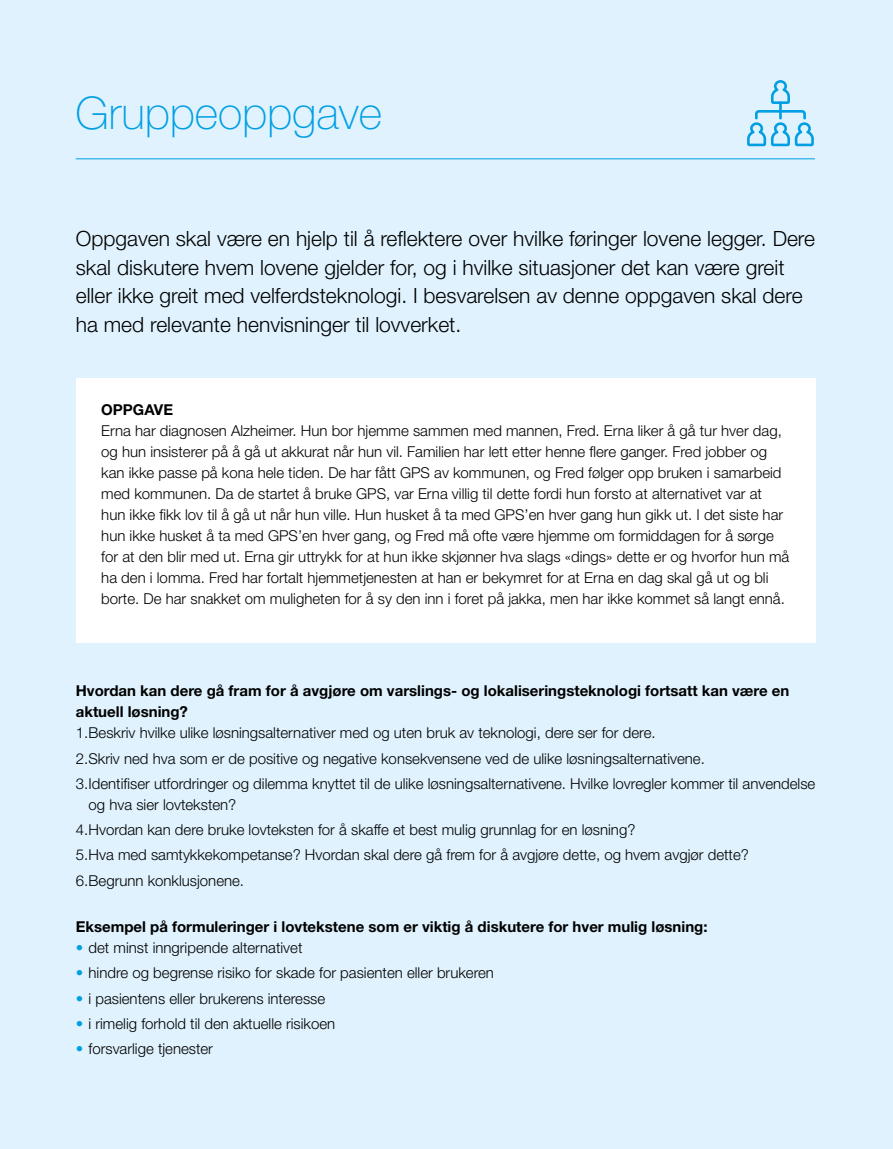
<style>
.page{position:relative;width:893px;height:1149px;background:#fff}
.page>*{position:absolute;margin:0;border:0;box-sizing:border-box;transform-origin:0 0}
.t1{font:100 45px "Helvetica Neue";color:#009fe3}
.t2{font:300 21px/28.5px "Helvetica Neue";color:#000}
.t3{font:300 15px/21px "Helvetica Neue";color:#000}
.t4{font:700 15px/21px "Helvetica Neue";color:#000}
.s1{color:#009fe3}
</style>
<div class="page">
<div style="left:0;top:0;width:893px;height:1148px;background:#dff2fd"></div>
<hr style="left:76px;top:158px;width:739px;height:1px;background:#009fe3">
<div style="left:76px;top:378px;width:740px;height:264px;background:#fff"></div>
<svg style="left:747px;top:110px;width:67px;height:36px"></svg>
<svg style="left:771px;top:80px;width:19px;height:24px"></svg>
<hr style="left:779px;top:101px;width:3px;height:18px;background:#009fe3">
<h1 class="t1" style="left:75px;top:87px;width:308px">Gruppeoppgave</h1>
<p class="t2" style="left:76px;top:224px;width:741px">Oppgaven skal være en hjelp til å reflektere over hvilke føringer lovene legger. Dere skal diskutere hvem lovene gjelder for, og i hvilke situasjoner det kan være greit eller ikke greit med velferdsteknologi. I besvarelsen av denne oppgaven skal dere ha med relevante henvisninger til lovverket.</p>
<p class="t4" style="left:101px;top:399px;width:73px">OPPGAVE</p>
<p class="t3" style="left:101px;top:420px;width:689px">Erna har diagnosen Alzheimer. Hun bor hjemme sammen med mannen, Fred. Erna liker å gå tur hver dag, og hun insisterer på å gå ut akkurat når hun vil. Familien har lett etter henne flere ganger. Fred jobber og kan ikke passe på kona hele tiden. De har fått GPS av kommunen, og Fred følger opp bruken i samarbeid med kommunen. Da de startet å bruke GPS, var Erna villig til dette fordi hun forsto at alternativet var at hun ikke fikk lov til å gå ut når hun ville. Hun husket å ta med GPS’en hver gang hun gikk ut. I det siste har hun ikke husket å ta med GPS’en hver gang, og Fred må ofte være hjemme om formiddagen for å sørge for at den blir med ut. Erna gir uttrykk for at hun ikke skjønner hva slags «dings» dette er og hvorfor hun må ha den i lomma. Fred har fortalt hjemmetjenesten at han er bekymret for at Erna en dag skal gå ut og bli borte. De har snakket om muligheten for å sy den inn i foret på jakka, men har ikke kommet så langt ennå.</p>
<p class="t4" style="left:76px;top:680px;width:715px">Hvordan kan dere gå fram for å avgjøre om varslings- og lokaliseringsteknologi fortsatt kan være en aktuell løsning?</p>
<p class="t3" style="left:76px;top:719px;width:741px;line-height:25.2px">1.Beskriv hvilke ulike løsningsalternativer med og uten bruk av teknologi, dere ser for dere.<br>2.Skriv ned hva som er de positive og negative konsekvensene ved de ulike løsningsalternativene.<br>3.Identifiser utfordringer og dilemma knyttet til de ulike løsningsalternativene. Hvilke lovregler kommer til anvendelse</p>
<p class="t3" style="left:76px;top:791px;width:674px;line-height:25.2px;text-indent:13px">og hva sier lovteksten?<br>4.Hvordan kan dere bruke lovteksten for å skaffe et best mulig grunnlag for en løsning?<br>5.Hva med samtykkekompetanse? Hvordan skal dere gå frem for å avgjøre dette, og hvem avgjør dette?<br>6.Begrunn konklusjonene.</p>
<p class="t4" style="left:76px;top:915px;width:633px">Eksempel på formuleringer i lovtekstene som er viktig å diskutere for hver mulig løsning:</p>
<p class="t3" style="left:76px;top:936px;width:228px"><span class="s1">•</span> det minst inngripende alternativet</p>
<p class="t3" style="left:76px;top:961px;width:420px"><span class="s1">•</span> hindre og begrense risiko for skade for pasienten eller brukeren</p>
<p class="t3" style="left:76px;top:987px;width:251px"><span class="s1">•</span> i pasientens eller brukerens interesse</p>
<p class="t3" style="left:76px;top:1012px;width:261px"><span class="s1">•</span> i rimelig forhold til den aktuelle risikoen</p>
<p class="t3" style="left:76px;top:1037px;width:139px"><span class="s1">•</span> forsvarlige tjenester</p>
</div>
